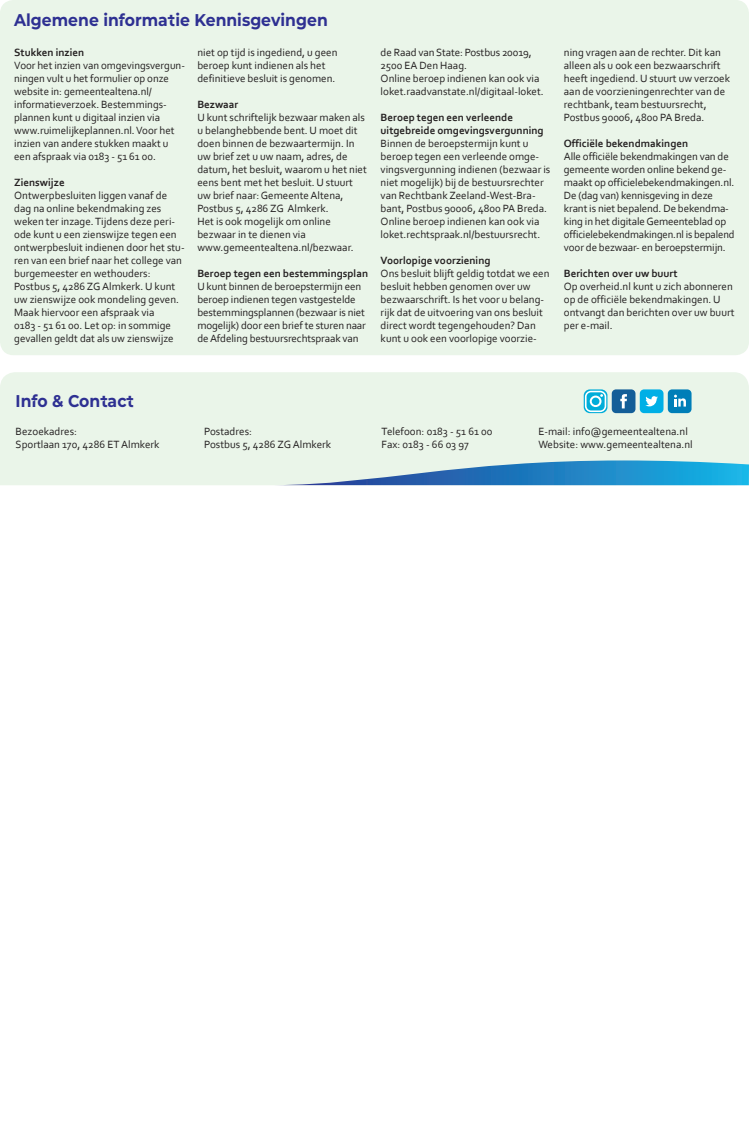
<style>
.page{position:relative;width:749px;height:1126px;background:#fff}
.page>*{position:absolute;margin:0;border:0;box-sizing:border-box;transform-origin:0 0}
.t1{font:700 17px "Mont Altena";color:#2e3092}
.t2{font:11px/13px "Corbel";color:#231f20}
.t3{font:700 11px/13px "Corbel";color:#231f20}
</style>
<div class="page">
<div style="left:0;top:372px;width:748px;height:114px;background:#eaf5e9"></div>
<svg style="left:273px;top:460px;width:475px;height:25px;background:#66acd2"></svg>
<div style="left:639px;top:389px;width:24px;height:24px;background:#00afe6;border-radius:4px"></div>
<svg style="left:645px;top:396px;width:12px;height:10px"></svg>
<div style="left:611px;top:389px;width:24px;height:24px;background:#135e98;border-radius:4px"></div>
<svg style="left:620px;top:394px;width:6px;height:14px"></svg>
<div style="left:667px;top:389px;width:24px;height:24px;background:#007eb8;border-radius:4px"></div>
<svg style="left:674px;top:394px;width:11px;height:12px"></svg>
<svg style="left:583px;top:389px;width:24px;height:24px"></svg>
<svg style="left:584px;top:391px;width:22px;height:21px"></svg>
<div style="left:1px;top:1px;width:746px;height:353px;background:#eaf5e9;border-radius:12px"></div>
<div style="left:0;top:0;width:748px;height:355px;border:3px solid #eaf5e9;border-radius:12px"></div>
<h1 class="t1" style="left:14px;top:8px;width:315px">Algemene informatie Kennisgevingen</h1>
<p class="t3" style="left:14px;top:46px;width:71px">Stukken inzien</p>
<p class="t2" style="left:14px;top:59px;width:172px">Voor het inzien van omgevingsvergun&shy;ningen vult u het formulier op onze website in: gemeentealtena.nl/ informatieverzoek. Bestemmings&shy;plannen kunt u digitaal inzien via www.ruimelijkeplannen.nl. Voor het inzien van andere stukken maakt u een afspraak via 0183 - 51 61 00.</p>
<p class="t3" style="left:14px;top:176px;width:52px">Zienswijze</p>
<p class="t2" style="left:14px;top:189px;width:172px">Ontwerpbesluiten liggen vanaf de dag na online bekendmaking zes weken ter inzage. Tijdens deze peri&shy;ode kunt u een zienswijze tegen een ontwerpbesluit indienen door het stu&shy;ren van een brief naar het college van burgemeester en wethouders:<br>Postbus 5, 4286 ZG Almkerk. U kunt uw zienswijze ook mondeling geven.<br>Maak hiervoor een afspraak via<br>0183 - 51 61 00. Let op: in sommige gevallen geldt dat als uw zienswijze</p>
<p class="t2" style="left:197px;top:46px;width:141px">niet op tijd is ingediend, u geen beroep kunt indienen als het definitieve besluit is genomen.</p>
<p class="t3" style="left:197px;top:98px;width:43px">Bezwaar</p>
<p class="t2" style="left:197px;top:111px;width:171px">U kunt schriftelijk bezwaar maken als u belanghebbende bent. U moet dit doen binnen de bezwaartermijn. In uw brief zet u uw naam, adres, de datum, het besluit, waarom u het niet eens bent met het besluit. U stuurt uw brief naar: Gemeente Altena,<br>Postbus 5, 4286 ZG Almkerk.<br>Het is ook mogelijk om online bezwaar in te dienen via www.gemeentealtena.nl/bezwaar.</p>
<p class="t3" style="left:197px;top:267px;width:172px">Beroep tegen een bestemmingsplan</p>
<p class="t2" style="left:197px;top:280px;width:170px">U kunt binnen de beroepstermijn een beroep indienen tegen vastgestelde bestemmingsplannen (bezwaar is niet mogelijk) door een brief te sturen naar de Afdeling bestuursrechtspraak van</p>
<p class="t2" style="left:380px;top:46px;width:164px">de Raad van State: Postbus 20019,<br>2500 EA Den Haag.<br>Online beroep indienen kan ook via loket.raadvanstate.nl/digitaal-loket.</p>
<p class="t3" style="left:380px;top:111px;width:164px">Beroep tegen een verleende uitgebreide omgevingsvergunning</p>
<p class="t2" style="left:380px;top:137px;width:171px">Binnen de beroepstermijn kunt u beroep tegen een verleende omge&shy;vingsvergunning indienen (bezwaar is niet mogelijk) bij de bestuursrechter van Rechtbank Zeeland-West-Bra&shy;bant, Postbus 90006, 4800 PA Breda.<br>Online beroep indienen kan ook via loket.rechtspraak.nl/bestuursrecht.</p>
<p class="t3" style="left:380px;top:254px;width:111px">Voorlopige voorziening</p>
<p class="t2" style="left:380px;top:267px;width:170px">Ons besluit blijft geldig totdat we een besluit hebben genomen over uw bezwaarschrift. Is het voor u belang&shy;rijk dat de uitvoering van ons besluit direct wordt tegengehouden? Dan kunt u ook een voorlopige voorzie-</p>
<p class="t2" style="left:563px;top:46px;width:168px">ning vragen aan de rechter. Dit kan alleen als u ook een bezwaarschrift heeft ingediend. U stuurt uw verzoek aan de voorzieningenrechter van de rechtbank, team bestuursrecht, Postbus 90006, 4800 PA Breda.</p>
<p class="t3" style="left:563px;top:137px;width:126px">Officiële bekendmakingen</p>
<p class="t2" style="left:563px;top:150px;width:172px">Alle officiële bekendmakingen van de gemeente worden online bekend ge&shy;maakt op officielebekendmakingen.nl.<br>De (dag van) kennisgeving in deze krant is niet bepalend. De bekendma&shy;king in het digitale Gemeenteblad op officielebekendmakingen.nl is bepalend voor de bezwaar- en beroepstermijn.</p>
<p class="t3" style="left:563px;top:267px;width:115px">Berichten over uw buurt</p>
<p class="t2" style="left:563px;top:280px;width:172px">Op overheid.nl kunt u zich abonneren op de officiële bekendmakingen. U ontvangt dan berichten over uw buurt per e-mail.</p>
<h1 class="t1" style="left:16px;top:388px;width:120px">Info &amp; Contact</h1>
<p class="t2" style="left:16px;top:424px;width:63px">Bezoekadres:</p>
<p class="t2" style="left:204px;top:424px;width:49px">Postadres:</p>
<p class="t2" style="left:381px;top:424px;width:112px">Telefoon: 0183 - 51 61 00</p>
<p class="t2" style="left:538px;top:424px;width:151px">E-mail: info@gemeentealtena.nl</p>
<p class="t2" style="left:16px;top:437px;width:145px">Sportlaan 170, 4286 ET Almkerk</p>
<p class="t2" style="left:204px;top:437px;width:128px">Postbus 5, 4286 ZG Almkerk</p>
<p class="t2" style="left:381px;top:437px;width:89px">Fax: 0183 - 66 03 97</p>
<p class="t2" style="left:538px;top:437px;width:156px">Website: www.gemeentealtena.nl</p>
</div>
